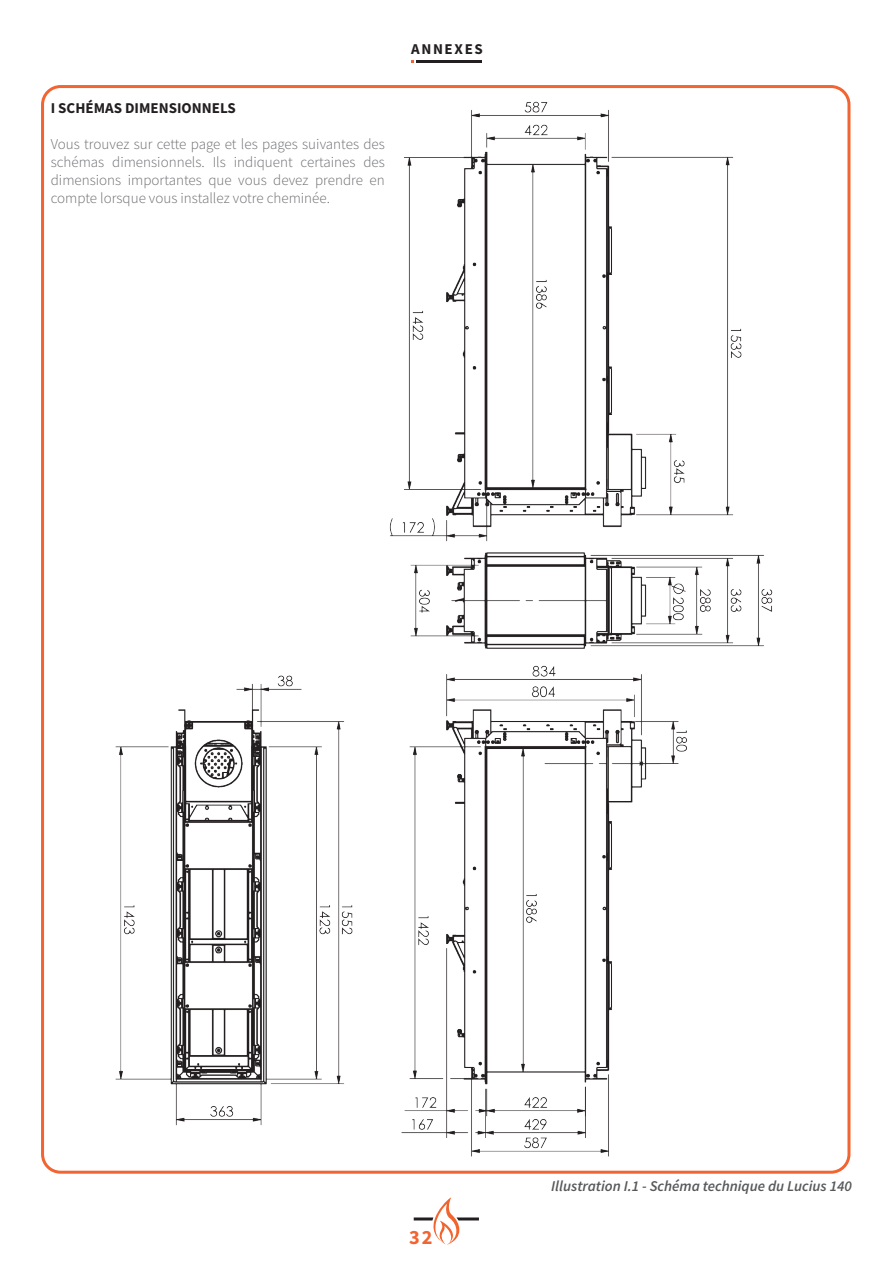
<style>
.page{position:relative;width:893px;height:1263px;background:#fff}
.page>*{position:absolute;margin:0;border:0;box-sizing:border-box;transform-origin:0 0}
.t1{font:700 20.25px "Source Sans Pro";color:#f26431}
.t2{font:300 15px/18px "Source Sans Pro";color:#6c6d70;text-align:justify}
.Capture{font:italic 600 15px "Source Sans Pro";color:#57585a}
.t3{font:700 15px "Source Sans Pro";color:#231f20}
.t4{font:700 15px "Source Sans Pro";letter-spacing:.11em;color:#231f20}
</style>
<div class="page">
<hr style="left:416px;top:60px;width:66px;height:3px;background:#231f20">
<svg style="left:414px;top:1197px;width:65px;height:48px"></svg>
<img style="left:115px;top:101px;width:658px;height:1056px">
<p class="t3" style="left:51px;top:98px;width:186px">I SCHÉMAS DIMENSIONNELS</p>
<p class="t2" style="left:51px;top:135px;width:336px">Vous trouvez sur cette page et les pages suivantes des schémas dimensionnels. Ils indiquent certaines des dimensions importantes que vous devez prendre en compte lorsque vous installez votre cheminée.</p>
<p class="t4" style="left:411px;top:39px;width:73px">ANNEXES</p>
<h1 class="t1" style="left:409px;top:1223px;width:25px">32</h1>
<p class="Capture" style="left:551px;top:1176px;width:302px">Illustration I.1 - Schéma technique du Lucius 140</p>
</div>
